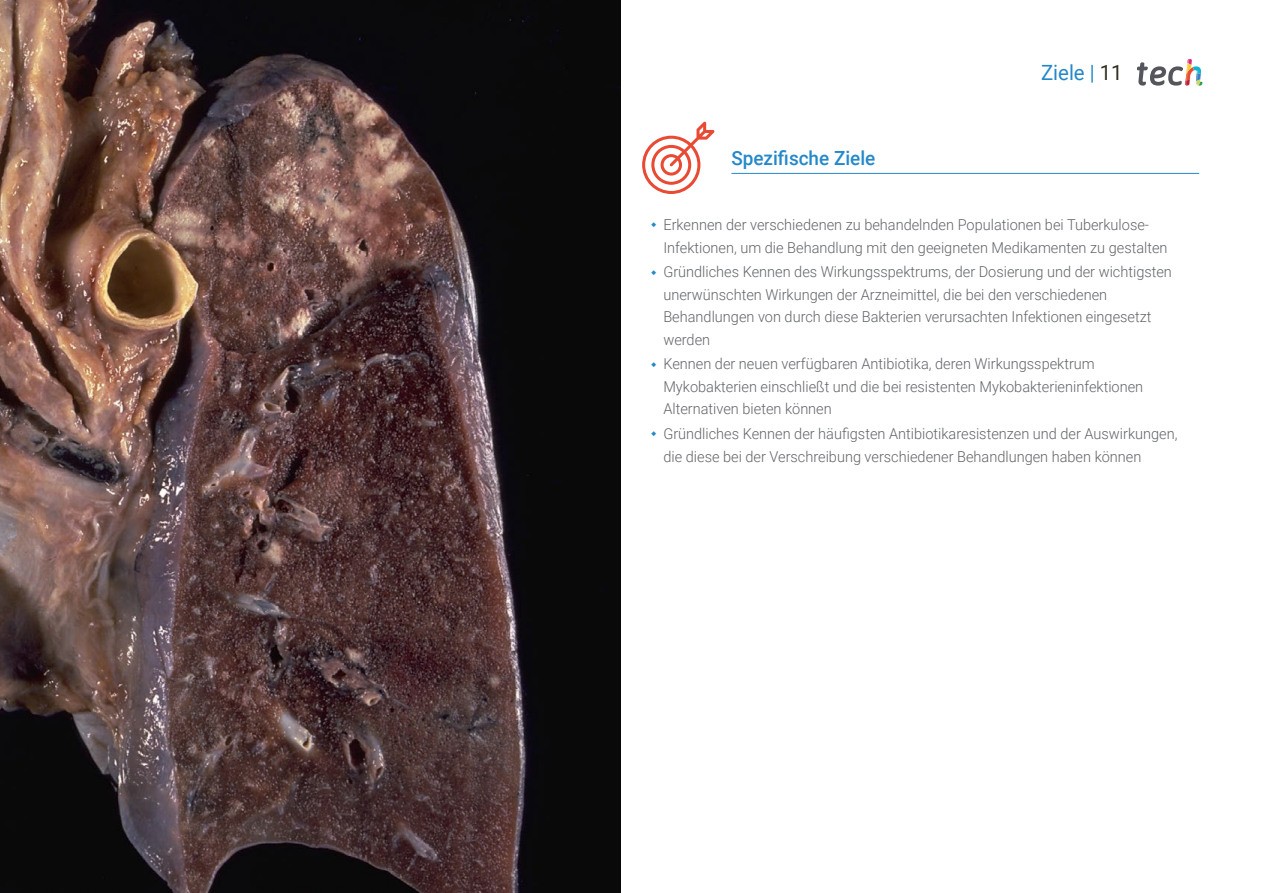
<style>
.page{position:relative;width:1263px;height:893px;background:#fff}
.page>*{position:absolute;margin:0;border:0;box-sizing:border-box;transform-origin:0 0}
.t1{font:21px "Roboto";color:#2488c9}
.t2{font:500 19.5px "Roboto";color:#2488c9}
.t3{font:300 15px/22.5px "Roboto";color:#61646a}
.s1{color:#312e20}
</style>
<div class="page">
<hr style="left:731px;top:173px;width:468px;height:1px;background:#2488c9">
<svg style="left:642px;top:122px;width:72px;height:72px"></svg>
<svg style="left:1137px;top:59px;width:65px;height:27px"></svg>
<img style="left:0;top:0;width:621px;height:893px">
<h2 class="t2" style="left:731px;top:144px;width:145px">Spezifische Ziele</h2>
<h1 class="t1" style="left:1041px;top:57px;width:83px">Ziele | <span class="s1">11</span></h1>
<p class="t3" style="left:663px;top:213px;width:506px">Erkennen der verschiedenen zu behandelnden Populationen bei Tuberkulose-<br>Infektionen, um die Behandlung mit den geeigneten Medikamenten zu gestalten</p>
<p class="t3" style="left:663px;top:260px;width:510px">Gründliches Kennen des Wirkungsspektrums, der Dosierung und der wichtigsten unerwünschten Wirkungen der Arzneimittel, die bei den verschiedenen Behandlungen von durch diese Bakterien verursachten Infektionen eingesetzt werden</p>
<p class="t3" style="left:663px;top:352px;width:481px">Kennen der neuen verfügbaren Antibiotika, deren Wirkungsspektrum<br>Mykobakterien einschließt und die bei resistenten Mykobakterieninfektionen<br>Alternativen bieten können</p>
<p class="t3" style="left:663px;top:422px;width:516px">Gründliches Kennen der häufigsten Antibiotikaresistenzen und der Auswirkungen, die diese bei der Verschreibung verschiedener Behandlungen haben können</p>
</div>
